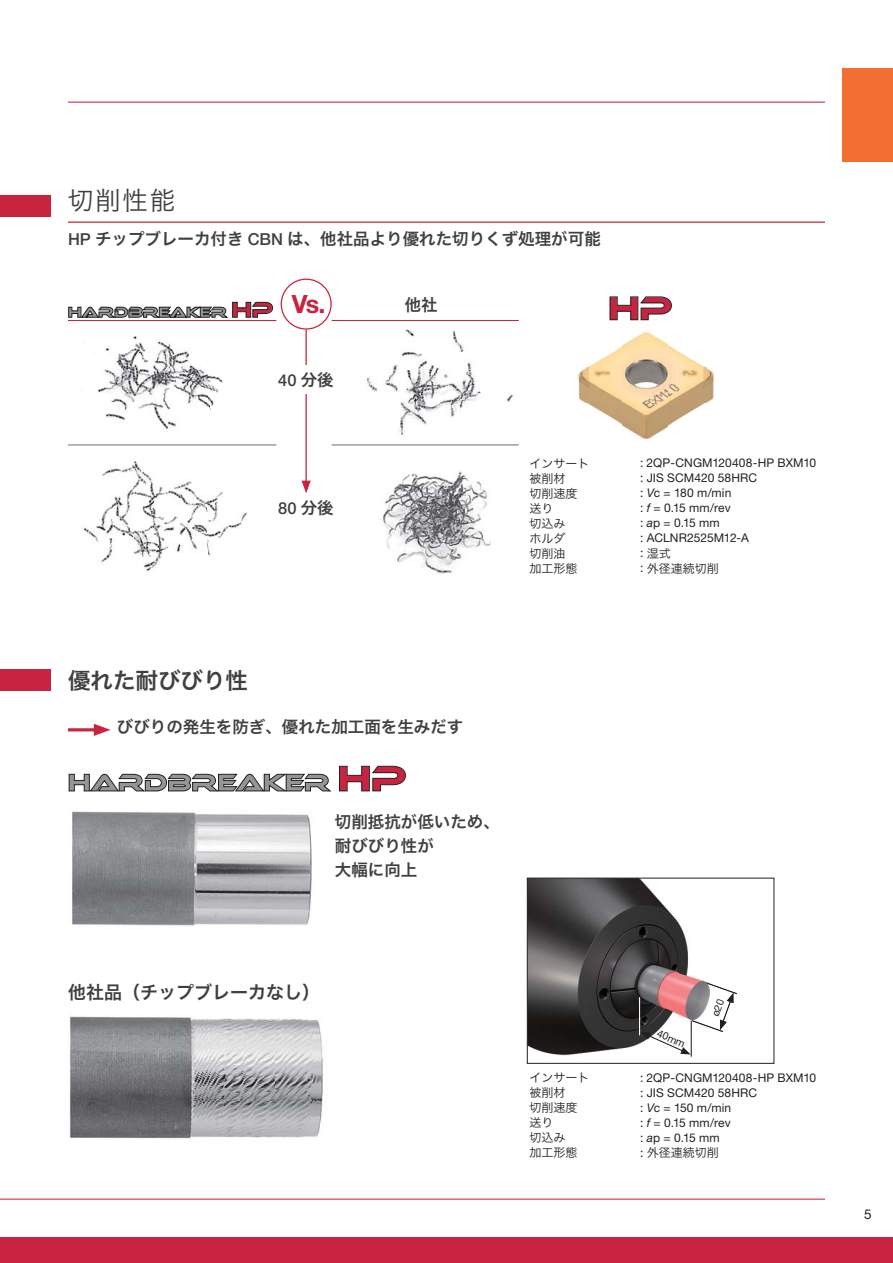
<style>
.page{position:relative;width:893px;height:1263px;background:#fff}
.page>*{position:absolute;margin:0;border:0;box-sizing:border-box;transform-origin:0 0}
.t1{font:31.65px "Ethnocentric";color:#c9243f}
.t2{font:25.5px "Hira Kaku Pro W3 90 pv RKSJ H";color:#404041}
.t3{font:700 25.2px "Helvetica Neue LTW1 G";color:#c9243f}
.t4{font:23.1px "Ethnocentric";letter-spacing:.01em;color:#939598}
.t5{font:22.5px "Hira Kaku Pro W6 90 pv RKSJ H";color:#404041}
.t6{font:18px "Hira Kaku Pro W6 90 pv RKSJ H";color:#404041}
.t7{font:16.5px/24px "Hira Kaku Pro W6 90 pv RKSJ H";color:#404041}
.t8{font:500 16.5px "Helvetica Neue LTW1 G";color:#404041}
.t9{font:13.95px "Ethnocentric";letter-spacing:.01em;color:#939598}
.t10{font:13.5px "Helvetica Neue LTW1 G";color:#231f20}
.t11{font:12px/15px "Helvetica Neue LTW1 G";letter-spacing:.01em;color:#231f20}
.t12{font:12px/15px "Hira Kaku Pro W3 90 pv RKSJ H";color:#231f20}
.t13{font:10.5px "Helvetica Neue LTW1 G";color:#231f20}
.s1{font-family:"Helvetica Neue LTW1 G";font-weight:500}
.s2{font-size:20.7px;color:#c9243f}
.s3{font-family:"Hira Kaku Pro W6 90 pv RKSJ H";font-weight:400}
.s4{font-size:34.05px;color:#c9243f}
.s5{font-style:italic}
.s6{font-family:"Helvetica Neue LTW1 G"}
</style>
<div class="page">
<div style="left:842px;top:68px;width:51px;height:94px;background:#f36f31"></div>
<div style="left:0;top:1237px;width:893px;height:26px;background:#c9243f"></div>
<hr style="left:0;top:1199px;width:825px;height:1px;background:#c9243f">
<hr style="left:68px;top:102px;width:757px;height:1px;background:#c9243f">
<div style="left:0;top:196px;width:51px;height:21px;background:#c9243f"></div>
<div style="left:0;top:670px;width:51px;height:21px;background:#c9243f"></div>
<hr style="left:68px;top:222px;width:757px;height:1px;background:#c9243f">
<svg style="left:68px;top:302px;width:205px;height:16px"></svg>
<img style="left:98px;top:336px;width:125px;height:93px">
<img style="left:365px;top:329px;width:148px;height:106px">
<img style="left:83px;top:461px;width:165px;height:111px">
<img style="left:383px;top:471px;width:108px;height:103px">
<svg style="left:69px;top:774px;width:262px;height:18px"></svg>
<svg style="left:339px;top:766px;width:67px;height:25px"></svg>
<img style="left:72px;top:811px;width:240px;height:115px">
<img style="left:69px;top:1016px;width:254px;height:123px">
<img style="left:529px;top:880px;width:177px;height:177px">
<div style="left:527px;top:878px;width:247px;height:186px;border:1px solid #231f20"></div>
<hr style="left:639px;top:997px;width:1px;height:38px;background:#fff">
<hr style="left:691px;top:1021px;width:1px;height:36px;background:#231f20">
<img style="left:576px;top:331px;width:138px;height:109px">
<svg style="left:609px;top:296px;width:63px;height:24px"></svg>
<hr style="left:68px;top:320px;width:208px;height:1px;background:#c9243f">
<hr style="left:332px;top:320px;width:187px;height:1px;background:#c9243f">
<hr style="left:68px;top:444px;width:208px;height:1px;background:#76787a">
<hr style="left:332px;top:444px;width:187px;height:1px;background:#76787a">
<div style="left:281px;top:279px;width:51px;height:51px;border:1px solid #c9243f;border-radius:50%"></div>
<hr style="left:305px;top:330px;width:2px;height:153px;background:#c9243f">
<svg style="left:301px;top:481px;width:10px;height:12px"></svg>
<div style="left:272px;top:366px;width:69px;height:28px;background:#fff"></div>
<hr style="left:68px;top:728px;width:32px;height:3px;background:#c9243f">
<svg style="left:94px;top:724px;width:17px;height:12px"></svg>
<svg style="left:640px;top:982px;width:97px;height:73px"></svg>
<h2 class="t2" style="left:68px;top:190px;width:109px">切削性能</h2>
<h3 class="t7" style="left:68px;top:229px;width:534px"><span class="s1">HP</span> チップブレーカ付き <span class="s1">CBN</span> は、他社品より優れた切りくず処理が可能</h3>
<p class="t9" style="left:68px;top:305px;width:206px">HARDBREAKER <span class="s2">HP</span></p>
<h3 class="t3" style="left:292px;top:289px;width:35px">Vs.</h3>
<h1 class="t1" style="left:608px;top:292px;width:65px">HP</h1>
<h3 class="t7" style="left:405px;top:295px;width:34px">他社</h3>
<h3 class="t8" style="left:278px;top:371px;width:57px">40 <span class="s3">分後</span></h3>
<h3 class="t8" style="left:278px;top:498px;width:57px">80 <span class="s3">分後</span></h3>
<h3 class="t5" style="left:68px;top:673px;width:182px">優れた耐びびり性</h3>
<h3 class="t7" style="left:117px;top:717px;width:348px">びびりの発生を防ぎ、優れた加工面を生みだす</h3>
<h3 class="t4" style="left:68px;top:771px;width:339px">HARDBREAKER <span class="s4">HP</span></h3>
<h3 class="t7" style="left:335px;top:812px;width:166px">切削抵抗が低いため、耐びびり性が<br>大幅に向上</h3>
<p class="t12" style="left:529px;top:457px;width:61px">インサート被削材<br>切削速度送り<br>切込み<br>ホルダ<br>切削油<br>加工形態</p>
<p class="t11" style="left:640px;top:456px;width:178px">: 2QP-CNGM120408-HP BXM10 : JIS SCM420 58HRC<br>: <span class="s5">V</span>c = 180 m/min<br>: <span class="s5">f</span> = 0.15 mm/rev<br>: <span class="s5">a</span>p = 0.15 mm<br>: ACLNR2525M12-A</p>
<p class="t12" style="left:640px;top:547px;width:80px"><span class="s6">:</span> 湿式<br><span class="s6">:</span> 外径連続切削</p>
<h3 class="t6" style="left:68px;top:985px;width:254px">他社品（チップブレーカなし）</h3>
<p class="t13" style="left:660px;top:1027px;width:31px;rotate:24deg">40mm</p>
<p class="t12" style="left:529px;top:1072px;width:61px">インサート被削材<br>切削速度送り<br>切込み<br>加工形態</p>
<p class="t11" style="left:640px;top:1070px;width:178px">: 2QP-CNGM120408-HP BXM10 : JIS SCM420 58HRC<br>: <span class="s5">V</span>c = 150 m/min<br>: <span class="s5">f</span> = 0.15 mm/rev<br>: <span class="s5">a</span>p = 0.15 mm</p>
<p class="t12" style="left:640px;top:1147px;width:80px"><span class="s6">:</span> 外径連続切削</p>
<p class="t10" style="left:864px;top:1207px;width:9px">5</p>
</div>
